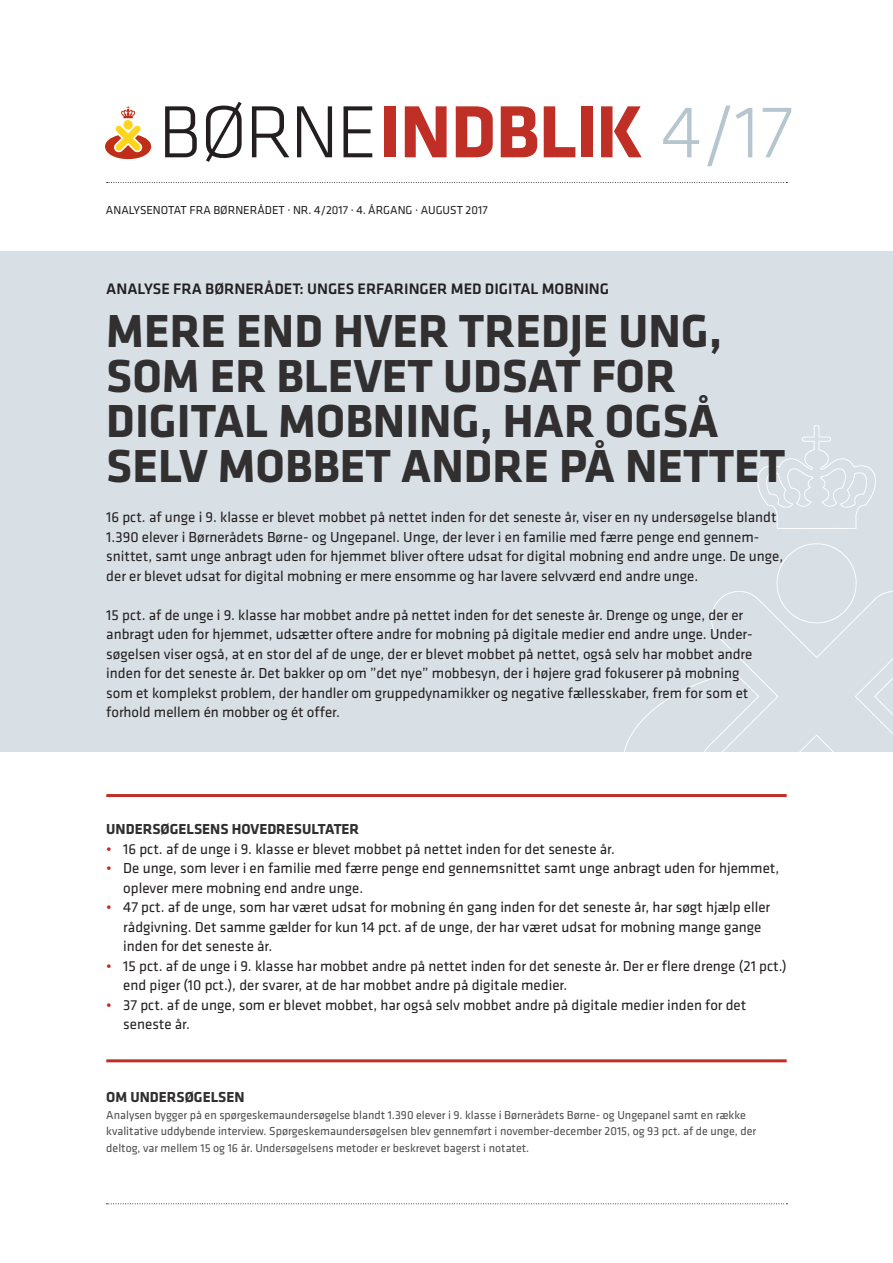
<style>
.page{position:relative;width:893px;height:1263px;background:#fff}
.page>*{position:absolute;margin:0;border:0;box-sizing:border-box;transform-origin:0 0}
.t1{font:700 76.5px "Klavika";letter-spacing:-.01em;color:#bf2f26}
.RU_Klavika_32_30{font:700 48px/45px "Klavika";color:#312f30}
.Trompet{font:500 15.75px "Klavika";color:#231f20}
.BR_Klavika_10_13{font:15px/19.5px "Klavika";color:#231f20}
.MR_Klavika_Bold_10_1{font:700 15px "Klavika";color:#312f30}
.BR_Klavika_10_13-2{font:12px/16.5px "Klavika";color:#4b4c4d}
.t2{font:12px "Klavika";color:#231f20}
.s1{font-weight:300;color:#231f20}
.s2{font-weight:300;color:#b6c6cf}
.s3{color:#bf2f26}
</style>
<div class="page">
<svg style="left:106px;top:1203px;width:681px;height:1px"></svg>
<div style="left:0;top:251px;width:893px;height:501px;background:#d8e0e6"></div>
<img style="left:624px;top:426px;width:269px;height:326px">
<svg style="left:105px;top:125px;width:46px;height:34px"></svg>
<div style="left:123px;top:120px;width:10px;height:9px;background:#fed41d;border-radius:50%"></div>
<svg style="left:121px;top:106px;width:14px;height:12px"></svg>
<svg style="left:107px;top:182px;width:680px;height:1px"></svg>
<hr style="left:106px;top:794px;width:681px;height:3px;background:#bf2f26">
<hr style="left:106px;top:1059px;width:681px;height:3px;background:#bf2f26">
<p class="t1" style="left:158px;top:90px;width:636px"><span class="s1">BØRNE</span>INDBLIK <span class="s2">4/17</span></p>
<p class="t2" style="left:106px;top:204px;width:383px">ANALYSENOTAT FRA BØRNERÅDET · NR. 4/2017 · 4. ÅRGANG · AUGUST 2017</p>
<p class="Trompet" style="left:106px;top:280px;width:504px">ANALYSE FRA BØRNERÅDET: UNGES ERFARINGER MED DIGITAL MOBNING</p>
<p class="RU_Klavika_32_30" style="left:106px;top:309px;width:681px">MERE END HVER TREDJE UNG,<br>SOM ER BLEVET UDSAT FOR<br>DIGITAL MOBNING, HAR OGSÅ<br>SELV MOBBET ANDRE PÅ NETTET</p>
<p class="BR_Klavika_10_13" style="left:106px;top:508px;width:678px">16 pct. af unge i 9. klasse er blevet mobbet på nettet inden for det seneste år, viser en ny undersøgelse blandt 1.390 elever i Børnerådets Børne- og Ungepanel. Unge, der lever i en familie med færre penge end gennem&shy;snittet, samt unge anbragt uden for hjemmet bliver oftere udsat for digital mobning end andre unge. De unge, der er blevet udsat for digital mobning er mere ensomme og har lavere selvværd end andre unge.</p>
<p class="BR_Klavika_10_13" style="left:106px;top:605px;width:648px">15 pct. af de unge i 9. klasse har mobbet andre på nettet inden for det seneste år. Drenge og unge, der er anbragt uden for hjemmet, udsætter oftere andre for mobning på digitale medier end andre unge. Under&shy;søgelsen viser også, at en stor del af de unge, der er blevet mobbet på nettet, også selv har mobbet andre inden for det seneste år. Det bakker op om ”det nye” mobbesyn, der i højere grad fokuserer på mobning som et komplekst problem, der handler om gruppedynamikker og negative fællesskaber, frem for som et forhold mellem én mobber og ét offer.</p>
<p class="MR_Klavika_Bold_10_1" style="left:106px;top:821px;width:254px">UNDERSØGELSENS HOVEDRESULTATER</p>
<p class="BR_Klavika_10_13" style="left:106px;top:839px;width:510px"><span class="s3">•</span> 16 pct. af de unge i 9. klasse er blevet mobbet på nettet inden for det seneste år.</p>
<p class="BR_Klavika_10_13" style="left:123px;top:859px;width:657px;text-indent:-17px"><span class="s3">•</span> De unge, som lever i en familie med færre penge end gennemsnittet samt unge anbragt uden for hjemmet, oplever mere mobning end andre unge.</p>
<p class="BR_Klavika_10_13" style="left:123px;top:898px;width:648px;text-indent:-17px"><span class="s3">•</span> 47 pct. af de unge, som har været udsat for mobning én gang inden for det seneste år, har søgt hjælp eller rådgivning. Det samme gælder for kun 14 pct. af de unge, der har været udsat for mobning mange gange inden for det seneste år.</p>
<p class="BR_Klavika_10_13" style="left:123px;top:956px;width:665px;text-indent:-17px"><span class="s3">•</span> 15 pct. af de unge i 9. klasse har mobbet andre på nettet inden for det seneste år. Der er flere drenge (21 pct.) end piger (10 pct.), der svarer, at de har mobbet andre på digitale medier.</p>
<p class="BR_Klavika_10_13" style="left:106px;top:995px;width:642px"><span class="s3">•</span> 37 pct. af de unge, som er blevet mobbet, har også selv mobbet andre på digitale medier inden for det</p>
<p class="BR_Klavika_10_13" style="left:123px;top:1015px;width:68px">seneste år.</p>
<p class="MR_Klavika_Bold_10_1" style="left:106px;top:1089px;width:140px">OM UNDERSØGELSEN</p>
<p class="BR_Klavika_10_13-2" style="left:106px;top:1107px;width:651px">Analysen bygger på en spørgeskemaundersøgelse blandt 1.390 elever i 9. klasse i Børnerådets Børne- og Ungepanel samt en række kvalitative uddybende interview. Spørgeskemaundersøgelsen blev gennemført i november-december 2015, og 93 pct. af de unge, der deltog, var mellem 15 og 16 år. Undersøgelsens metoder er beskrevet bagerst i notatet.</p>
</div>
